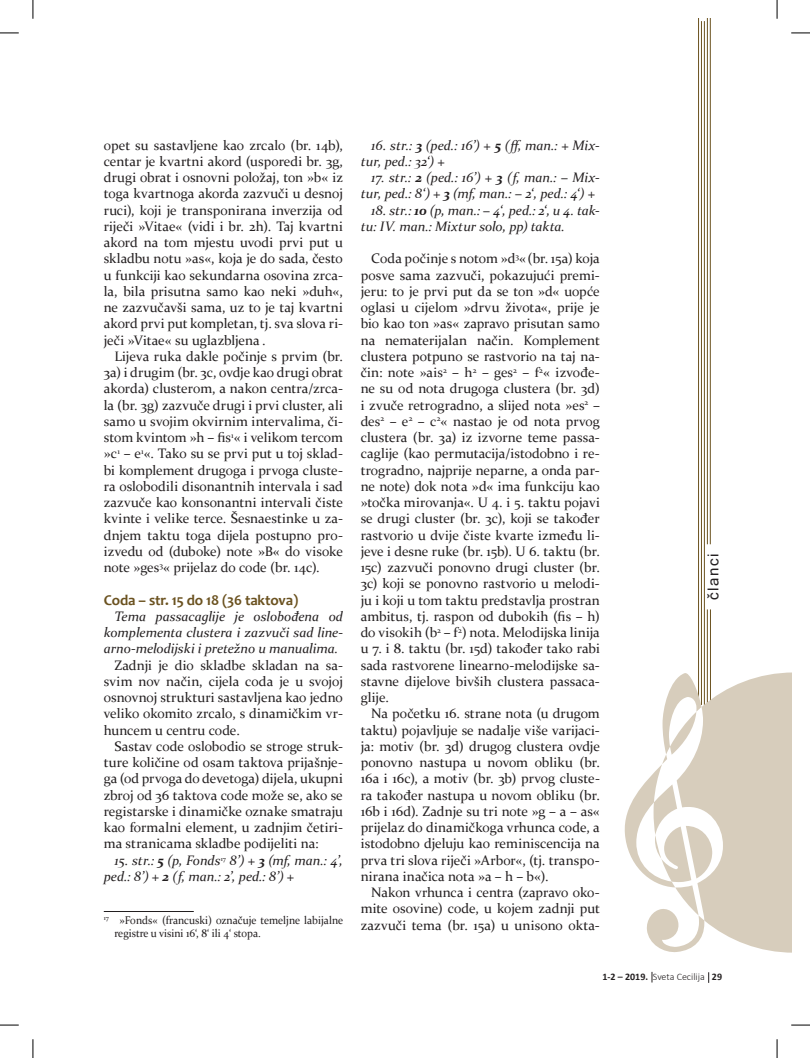
<style>
.page{position:relative;width:810px;height:1058px;background:#fff}
.page>*{position:absolute;margin:0;border:0;box-sizing:border-box;transform-origin:0 0}
.t1{font:700 15px "Candara";letter-spacing:-.01em;color:#6b5220}
.t2{font:15px "Microsoft Sans Serif";letter-spacing:.1em;color:#231f20}
.t3{font:13.75px/16.2px "Constantia";color:#231f20;text-align:justify}
.t4{font:italic 13.75px/16.2px "Constantia";letter-spacing:-.005em;color:#231f20}
.t5{font:11.25px/12.5px "Constantia";color:#231f20;scale:.94 1}
.t6{font:300 10px "Calibri";color:#231f20}
.s1{font-weight:700}
</style>
<div class="page">
<hr style="left:701px;top:21px;width:1px;height:684px;background:#6b5220">
<hr style="left:710px;top:19px;width:1px;height:525px;background:#6b5220">
<hr style="left:698px;top:19px;width:1px;height:686px;background:#6b5220">
<hr style="left:707px;top:19px;width:1px;height:525px;background:#6b5220">
<hr style="left:704px;top:21px;width:1px;height:684px;background:#6b5220">
<hr style="left:707px;top:609px;width:1px;height:96px;background:#6b5220">
<hr style="left:710px;top:609px;width:1px;height:96px;background:#6b5220">
<svg style="left:624px;top:671px;width:167px;height:282px"></svg>
<hr style="left:104px;top:911px;width:90px;height:1px;background:#231f20">
<svg style="left:0;top:32px;width:19px;height:2px"></svg>
<svg style="left:791px;top:32px;width:19px;height:2px"></svg>
<svg style="left:0;top:1024px;width:19px;height:2px"></svg>
<svg style="left:791px;top:1024px;width:19px;height:2px"></svg>
<svg style="left:32px;top:0;width:2px;height:19px"></svg>
<svg style="left:32px;top:1039px;width:2px;height:19px"></svg>
<svg style="left:776px;top:0;width:2px;height:19px"></svg>
<svg style="left:776px;top:1039px;width:2px;height:19px"></svg>
<p class="t3" style="left:104px;top:138px;width:241px">opet su sastavljene kao zrcalo (br. 14b), centar je kvartni akord (usporedi br. 3g, drugi obrat i osnovni položaj, ton »b« iz toga kvartnoga akorda zazvuči u desnoj ruci), koji je transponirana inverzija od riječi »Vitae« (vidi i br. 2h). Taj kvartni akord na tom mjestu uvodi prvi put u skladbu notu »as«, koja je do sada, često u funkciji kao sekundarna osovina zrca&shy;la, bila prisutna samo kao neki »duh«, ne zazvučavši sama, uz to je taj kvartni akord prvi put kompletan, tj. sva slova ri&shy;ječi »Vitae« su uglazbljena .</p>
<p class="t3" style="left:104px;top:349px;width:241px;text-indent:11px">Lijeva ruka dakle počinje s prvim (br.<br>3a) i drugim (br. 3c, ovdje kao drugi obrat akorda) clusterom, a nakon centra/zrca&shy;la (br. 3g) zazvuče drugi i prvi cluster, ali samo u svojim okvirnim intervalima, či&shy;stom kvintom »h – fis<sup>1</sup>« i velikom tercom »c<sup>1</sup> – e<sup>1</sup>«. Tako su se prvi put u toj sklad&shy;bi komplement drugoga i prvoga cluste&shy;ra oslobodili disonantnih intervala i sad zazvuče kao konsonantni intervali čiste kvinte i velike terce. Šesnaestinke u za&shy;dnjem taktu toga dijela postupno pro&shy;izvedu od (duboke) note »B« do visoke note »ges<sup>3</sup>« prijelaz do code (br. 14c).</p>
<p class="t1" style="left:104px;top:594px;width:196px">Coda – str. 15 do 18 (36 taktova)</p>
<p class="t4" style="left:104px;top:609px;width:241px;text-align:justify;text-indent:11px">Tema passacaglije je oslobođena od komplementa clustera i zazvuči sad line&shy;arno-melodijski i pretežno u manualima.</p>
<p class="t3" style="left:104px;top:658px;width:241px;text-indent:11px">Zadnji je dio skladbe skladan na sa&shy;svim nov način, cijela coda je u svojoj osnovnoj strukturi sastavljena kao jedno veliko okomito zrcalo, s dinamičkim vr&shy;huncem u centru code.</p>
<p class="t3" style="left:104px;top:739px;width:241px;text-indent:11px">Sastav code oslobodio se stroge struk&shy;ture količine od osam taktova prijašnje&shy;ga (od prvoga do devetoga) dijela, ukupni zbroj od 36 taktova code može se, ako se registarske i dinamičke oznake smatraju kao formalni element, u zadnjim četiri&shy;ma stranicama skladbe podijeliti na:</p>
<p class="t4" style="left:104px;top:853px;width:241px;text-indent:11px">15. str.: <span class="s1">5</span> (p, Fonds<sup>17</sup> 8’) + <span class="s1">3</span> (mf, man.: 4’, ped.: 8’) + <span class="s1">2</span> (f, man.: 2’, ped.: 8’) +</p>
<p class="t5" style="left:114px;top:915px;width:245px;text-indent:-11px"><sup>17</sup> »Fonds« (francuski) označuje temeljne labijalne registre u visini 16‘, 8‘ ili 4‘ stopa.</p>
<p class="t4" style="left:361px;top:138px;width:241px;text-indent:11px">16. str.: <span class="s1">3</span> (ped.: 16’) + <span class="s1">5</span> (ff, man.: + Mix&shy;tur, ped.: 32‘) +</p>
<p class="t4" style="left:361px;top:170px;width:241px;text-indent:11px">17. str.: <span class="s1">2</span> (ped.: 16’) + <span class="s1">3</span> (f, man.: − Mix&shy;tur, ped.: 8‘) + <span class="s1">3</span> (mf, man.: − 2‘, ped.: 4‘) +</p>
<p class="t4" style="left:361px;top:203px;width:241px;text-indent:11px">18. str.: <span class="s1">10</span> (p, man.: − 4‘, ped.: 2‘, u 4. tak&shy;tu: IV. man.: Mixtur solo, pp) takta.</p>
<p class="t3" style="left:361px;top:252px;width:241px;text-indent:11px">Coda počinje s notom »d<sup>3</sup>«(br. 15a) koja posve sama zazvuči, pokazujući premi&shy;jeru: to je prvi put da se ton »d« uopće oglasi u cijelom »drvu života«, prije je bio kao ton »as« zapravo prisutan samo na nematerijalan način. Komplement clustera potpuno se rastvorio na taj na&shy;čin: note »ais<sup>2</sup> – h<sup>2</sup> – ges<sup>2</sup> – f<sup>2</sup>« izvođe&shy;ne su od nota drugoga clustera (br. 3d) i zvuče retrogradno, a slijed nota »es<sup>2</sup> – des<sup>2</sup> – e<sup>2</sup> – c<sup>2</sup>« nastao je od nota prvog clustera (br. 3a) iz izvorne teme passa&shy;caglije (kao permutacija/istodobno i re&shy;trogradno, najprije neparne, a onda par&shy;ne note) dok nota »d« ima funkciju kao »točka mirovanja«. U 4. i 5. taktu pojavi se drugi cluster (br. 3c), koji se također rastvorio u dvije čiste kvarte između li&shy;jeve i desne ruke (br. 15b). U 6. taktu (br.<br>15c) zazvuči ponovno drugi cluster (br.<br>3c) koji se ponovno rastvorio u melodi&shy;ju i koji u tom taktu predstavlja prostran ambitus, tj. raspon od dubokih (fis – h) do visokih (b<sup>2</sup> – f<sup>2</sup>) nota. Melodijska linija u 7. i 8. taktu (br. 15d) također tako rabi sada rastvorene linearno-melodijske sa&shy;stavne dijelove bivših clustera passaca&shy;glije.</p>
<p class="t3" style="left:361px;top:707px;width:241px;text-indent:11px">Na početku 16. strane nota (u drugom taktu) pojavljuje se nadalje više varijaci&shy;ja: motiv (br. 3d) drugog clustera ovdje ponovno nastupa u novom obliku (br.<br>16a i 16c), a motiv (br. 3b) prvog cluste&shy;ra također nastupa u novom obliku (br.<br>16b i 16d). Zadnje su tri note »g – a – as« prijelaz do dinamičkoga vrhunca code, a istodobno djeluju kao reminiscencija na prva tri slova riječi »Arbor«, (tj. transpo&shy;nirana inačica nota »a – h – b«).</p>
<p class="t3" style="left:361px;top:885px;width:241px;text-indent:11px">Nakon vrhunca i centra (zapravo oko&shy;mite osovine) code, u kojem zadnji put zazvuči tema (br. 15a) u unisono okta-</p>
<p class="t2" style="left:705px;top:600px;width:48px;rotate:-90deg">članci</p>
<p class="t6" style="left:602px;top:972px;width:121px"><span class="s1">1-2 – 2019.</span> Sveta Cecilija <span class="s1">29</span></p>
</div>
